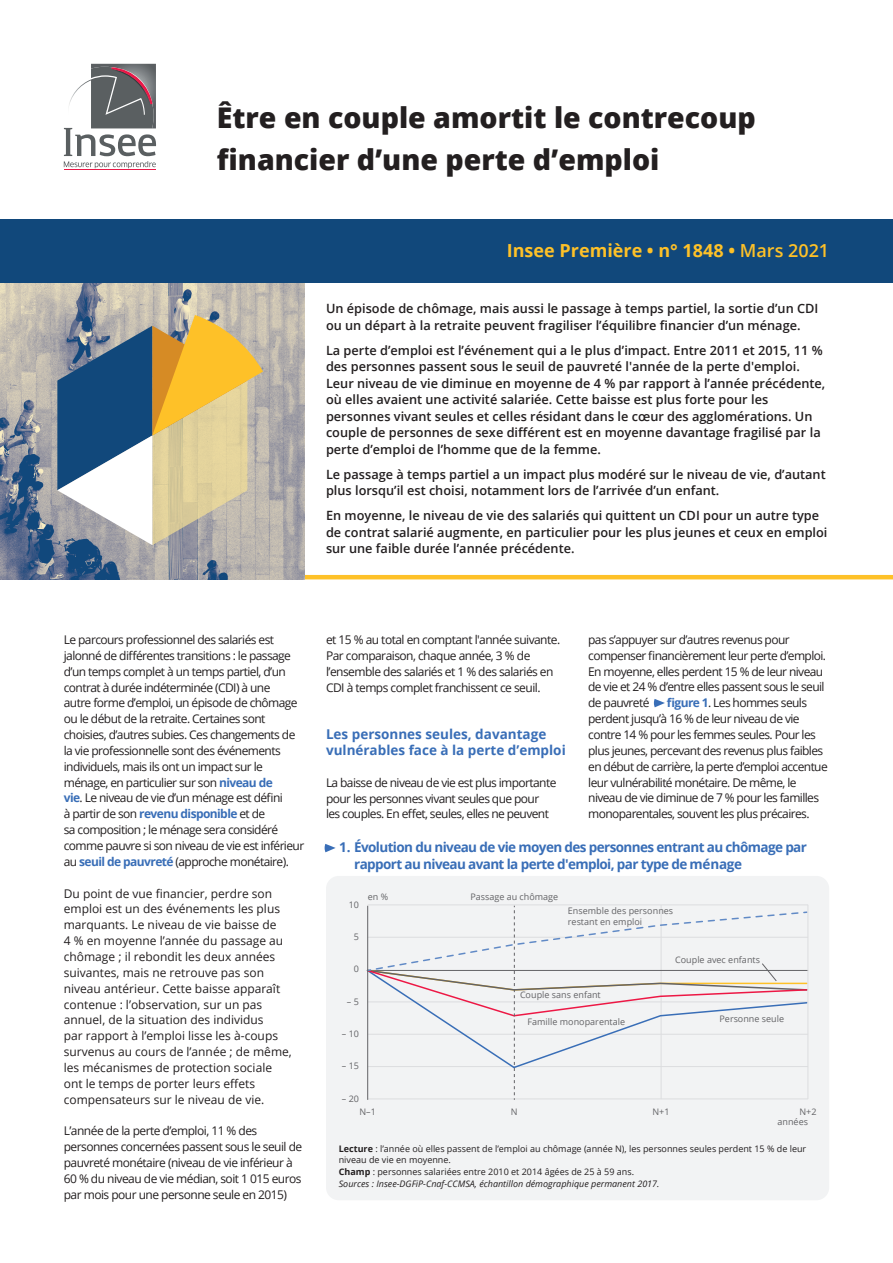
<style>
.page{position:relative;width:893px;height:1263px;background:#fff}
.page>*{position:absolute;margin:0;border:0;box-sizing:border-box;transform-origin:0 0}
.t1{font:800 28.5px/42px "Open Sans";color:#231f20}
.t2{font:700 18px "Open Sans";color:#fec128}
.t3{font:700 13.5px/16.2px "Open Sans";letter-spacing:-.045em;color:#396eb7}
.t4{font:700 13.5px/15.9px "Open Sans";color:#396eb7}
.t5{font:600 12.75px/16.5px "Open Sans";color:#231f20}
.t6{font:12px/15.9px "Open Sans";letter-spacing:-.05em;color:#231f20}
.t7{font:12px/15.9px "Open Sans";color:#231f20}
.t8{font:9px/10.8px "Open Sans";color:#636366}
.t9{font:italic 9px/12px "Open Sans";color:#231f20}
.t10{font:9px/10.8px "Open Sans";color:#231f20}
.s1{font-weight:600}
.s2{font-weight:700;color:#396eb7}
.s3{font-weight:700}
.s4{font-weight:700;font-style:normal}
.s5{font-style:normal}
</style>
<div class="page">
<hr style="left:64px;top:170px;width:92px;height:1px;background:#e91847">
<svg style="left:64px;top:64px;width:92px;height:104px"></svg>
<hr style="left:305px;top:575px;width:588px;height:4px;background:#fec128">
<img style="left:0;top:282px;width:305px;height:297px">
<svg style="left:57px;top:315px;width:206px;height:230px;background:#a8a790"></svg>
<svg style="left:654px;top:699px;width:11px;height:8px"></svg>
<div style="left:326px;top:876px;width:503px;height:324px;background:#f2f3f4;border-radius:13px"></div>
<hr style="left:368px;top:905px;width:440px;height:1px;background:#dcdddf">
<hr style="left:808px;top:905px;width:1px;height:194px;background:#dcdddf">
<svg style="left:366px;top:906px;width:442px;height:194px"></svg>
<svg style="left:324px;top:844px;width:12px;height:8px"></svg>
<div style="left:0;top:219px;width:893px;height:63px;background:#11487b"></div>
<h1 class="t1" style="left:217px;top:95px;width:540px">Être en couple amortit le contrecoup financier d’une perte d’emploi</h1>
<h2 class="t2" style="left:507px;top:238px;width:324px">Insee Première • n° 1848 • <span class="s1">Mars 2021</span></h2>
<p class="t5" style="left:326px;top:300px;width:494px">Un épisode de chômage, mais aussi le passage à temps partiel, la sortie d’un CDI ou un départ à la retraite peuvent fragiliser l’équilibre financier d’un ménage.</p>
<p class="t5" style="left:326px;top:342px;width:501px">La perte d’emploi est l’événement qui a le plus d’impact. Entre 2011 et 2015, 11 % des personnes passent sous le seuil de pauvreté l'année de la perte d'emploi.<br>Leur niveau de vie diminue en moyenne de 4 % par rapport à l’année précédente, où elles avaient une activité salariée. Cette baisse est plus forte pour les personnes vivant seules et celles résidant dans le cœur des agglomérations. Un couple de personnes de sexe différent est en moyenne davantage fragilisé par la perte d’emploi de l’homme que de la femme.</p>
<p class="t5" style="left:326px;top:466px;width:501px">Le passage à temps partiel a un impact plus modéré sur le niveau de vie, d’autant plus lorsqu’il est choisi, notamment lors de l’arrivée d’un enfant.</p>
<p class="t5" style="left:326px;top:507px;width:503px">En moyenne, le niveau de vie des salariés qui quittent un CDI pour un autre type de contrat salarié augmente, en particulier pour les plus jeunes et ceux en emploi sur une faible durée l’année précédente.</p>
<p class="t6" style="left:64px;top:631px;width:242px">Le parcours professionnel des salariés est jalonné de différentes transitions : le passage d’un temps complet à un temps partiel, d’un contrat à durée indéterminée (CDI) à une<br>autre forme d’emploi, un épisode de chômage ou le début de la retraite. Certaines sont choisies, d’autres subies. Ces changements de la vie professionnelle sont des événements individuels, mais ils ont un impact sur le ménage, en particulier sur son <span class="s2">niveau de<br>vie</span>. Le niveau de vie d’un ménage est défini<br>à partir de son <span class="s2">revenu disponible</span> et de<br>sa composition ; le ménage sera considéré comme pauvre si son niveau de vie est inférieur au <span class="s2">seuil de pauvreté</span> (approche monétaire).</p>
<p class="t7" style="left:64px;top:885px;width:230px">Du point de vue financier, perdre son emploi est un des événements les plus marquants. Le niveau de vie baisse de<br>4 % en moyenne l’année du passage au chômage ; il rebondit les deux années suivantes, mais ne retrouve pas son niveau antérieur. Cette baisse apparaît contenue : l’observation, sur un pas annuel, de la situation des individus<br>par rapport à l’emploi lisse les à-coups survenus au cours de l’année ; de même, les mécanismes de protection sociale ont le temps de porter leurs effets compensateurs sur le niveau de vie.</p>
<p class="t6" style="left:64px;top:1123px;width:240px">L’année de la perte d’emploi, 11 % des personnes concernées passent sous le seuil de pauvreté monétaire (niveau de vie inférieur à 60 % du niveau de vie médian, soit 1 015 euros par mois pour une personne seule en 2015)</p>
<p class="t6" style="left:326px;top:631px;width:236px">et 15 % au total en comptant l'année suivante.<br>Par comparaison, chaque année, 3 % de l’ensemble des salariés et 1 % des salariés en CDI à temps complet franchissent ce seuil.</p>
<p class="t4" style="left:326px;top:726px;width:241px">Les personnes seules, davantage vulnérables face à la perte d’emploi</p>
<p class="t6" style="left:326px;top:774px;width:232px">La baisse de niveau de vie est plus importante pour les personnes vivant seules que pour les couples. En effet, seules, elles ne peuvent</p>
<p class="t6" style="left:588px;top:631px;width:239px">pas s’appuyer sur d’autres revenus pour compenser financièrement leur perte d’emploi.<br>En moyenne, elles perdent 15 % de leur niveau de vie et 24 % d’entre elles passent sous le seuil de pauvreté</p>
<p class="t6" style="left:588px;top:695px;width:241px;text-indent:79px"><span class="s2">figure 1</span>. Les hommes seuls perdent jusqu’à 16 % de leur niveau de vie contre 14 % pour les femmes seules. Pour les plus jeunes, percevant des revenus plus faibles en début de carrière, la perte d’emploi accentue leur vulnérabilité monétaire. De même, le niveau de vie diminue de 7 % pour les familles monoparentales, souvent les plus précaires.</p>
<p class="t3" style="left:354px;top:839px;width:454px;text-indent:-15px">1. Évolution du niveau de vie moyen des personnes entrant au chômage par rapport au niveau avant la perte d'emploi, par type de ménage</p>
<p class="t8" style="left:349px;top:899px;width:12px">10</p>
<p class="t8" style="left:368px;top:891px;width:22px">en %</p>
<p class="t8" style="left:354px;top:931px;width:7px">5</p>
<p class="t8" style="left:354px;top:963px;width:7px">0</p>
<p class="t8" style="left:347px;top:996px;width:13px">– 5</p>
<p class="t8" style="left:342px;top:1028px;width:19px">– 10</p>
<p class="t8" style="left:342px;top:1060px;width:19px">– 15</p>
<p class="t8" style="left:342px;top:1093px;width:19px">– 20</p>
<p class="t8" style="left:470px;top:891px;width:89px">Passage au chômage</p>
<p class="t8" style="left:568px;top:905px;width:107px">Ensemble des personnes restant en emploi</p>
<p class="t8" style="left:675px;top:954px;width:86px">Couple avec enfants</p>
<p class="t8" style="left:520px;top:989px;width:82px">Couple sans enfant</p>
<p class="t8" style="left:527px;top:1016px;width:99px">Famille monoparentale</p>
<p class="t8" style="left:719px;top:1013px;width:66px">Personne seule</p>
<p class="t8" style="left:359px;top:1106px;width:18px">N–1</p>
<p class="t8" style="left:511px;top:1106px;width:8px">N</p>
<p class="t8" style="left:652px;top:1106px;width:19px">N+1</p>
<p class="t8" style="left:799px;top:1106px;width:19px">N+2</p>
<p class="t8" style="left:777px;top:1116px;width:32px">années</p>
<p class="t10" style="left:339px;top:1143px;width:469px"><span class="s3">Lecture</span> : l’année où elles passent de l’emploi au chômage (année N), les personnes seules perdent 15 % de leur niveau de vie en moyenne.</p>
<p class="t9" style="left:339px;top:1165px;width:322px"><span class="s4">Champ</span> <span class="s5">: personnes salariées entre 2010 et 2014 âgées de 25 à 59 ans.<br></span>Sources : Insee-DGFiP-Cnaf-CCMSA, échantillon démographique permanent 2017.</p>
</div>
